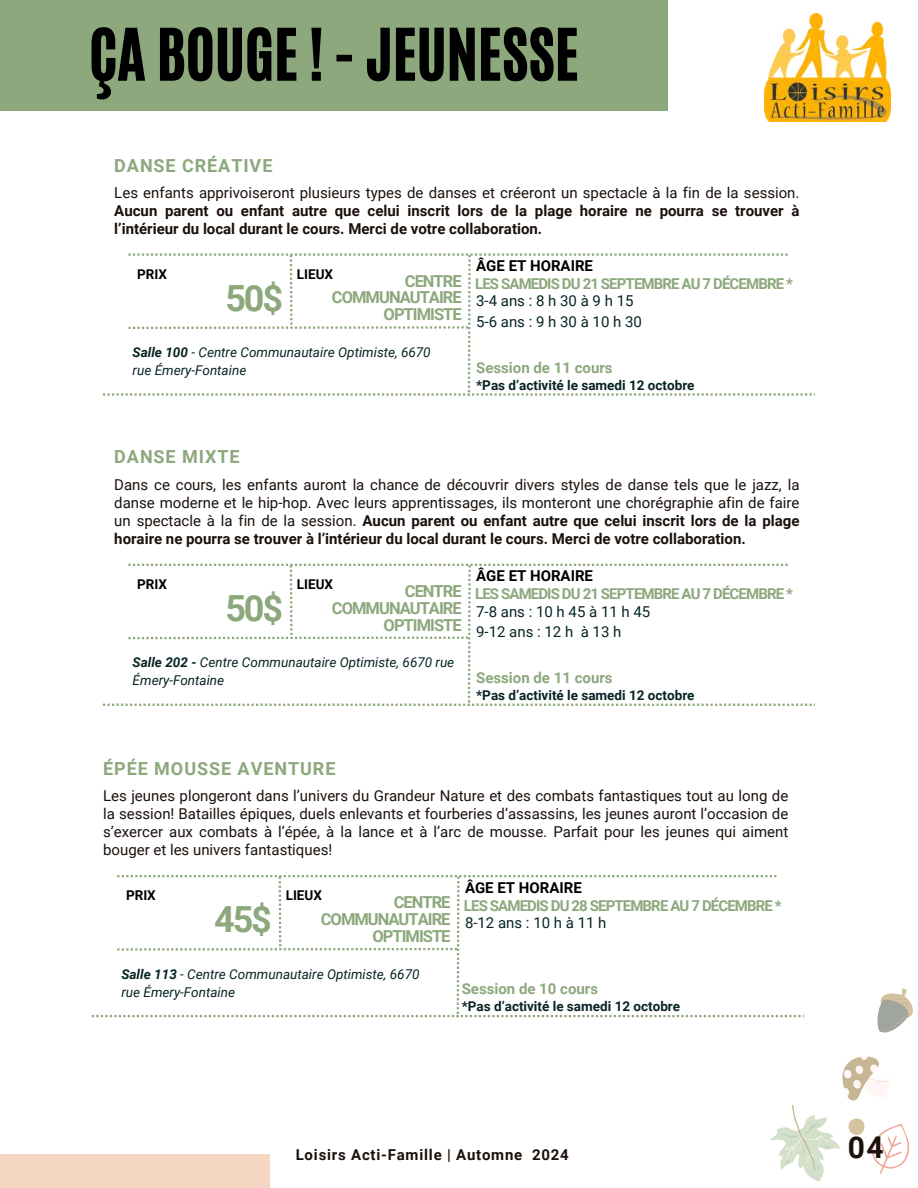
<style>
.page{position:relative;width:918px;height:1188px;background:#fff}
.page>*{position:absolute;margin:0;border:0;box-sizing:border-box;transform-origin:0 0}
.t1{font:60px "CA Generated";color:#000}
.t2{font:700 36px "Roboto";color:#8ca87c}
.t3{font:700 30px "Roboto";color:#1b110c}
.t4{font:700 18px "Roboto";letter-spacing:.055em;color:#8ca87c}
.t5{font:700 16.5px/16.8px "Roboto";letter-spacing:-.06em;color:#8ca87c;text-align:right}
.t6{font:15px/18px "Roboto";color:#1b110c;text-align:justify}
.t7{font:700 15px/18px "Roboto";color:#1b110c}
.t8{font:700 15px "Roboto";letter-spacing:-.06em;color:#8ca87c}
.t9{font:15px/20.2px "Roboto";color:#072425}
.t10{font:700 15px "Roboto";color:#8ca87c}
.t11{font:700 15px "Roboto";color:#000}
.t12{font:15px/20.2px "Roboto";letter-spacing:.25em;color:#072425}
.t13{font:700 15px "Roboto";letter-spacing:.05em;color:#1b110c}
.t14{font:italic 13.5px/18px "Roboto";color:#072425}
.t15{font:700 13.5px "Roboto";color:#072425}
.t16{font:700 13.5px "Roboto";color:#000}
.s1{font-weight:700}
</style>
<div class="page">
<div style="left:0;top:0;width:668px;height:111px;background:#8ca87c"></div>
<div style="left:0;top:1155px;width:269px;height:33px;background:#f5d6c3"></div>
<svg style="left:103px;top:253px;width:712px;height:143px"></svg>
<img style="left:765px;top:14px;width:126px;height:108px">
<svg style="left:770px;top:1056px;width:140px;height:125px"></svg>
<svg style="left:877px;top:988px;width:36px;height:45px"></svg>
<svg style="left:92px;top:875px;width:712px;height:142px"></svg>
<svg style="left:103px;top:564px;width:712px;height:142px"></svg>
<h1 class="t1" style="left:89px;top:11px;width:491px">ÇA BOUGE ! - JEUNESSE</h1>
<p class="t4" style="left:114px;top:155px;width:160px">DANSE CRÉATIVE</p>
<p class="t6" style="left:114px;top:184px;width:687px">Les enfants apprivoiseront plusieurs types de danses et créeront un spectacle à la fin de la session.</p>
<p class="t7" style="left:114px;top:202px;width:687px">Aucun parent ou enfant autre que celui inscrit lors de la plage horaire ne pourra se trouver à l’intérieur du local durant le cours. Merci de votre collaboration.</p>
<p class="t16" style="left:137px;top:266px;width:31px">PRIX</p>
<p class="t16" style="left:297px;top:266px;width:38px">LIEUX</p>
<h2 class="t2" style="left:225px;top:277px;width:59px">50$</h2>
<p class="t5" style="left:332px;top:272px;width:131px">CENTRE<br>COMMUNAUTAIRE<br>OPTIMISTE</p>
<p class="t14" style="left:133px;top:343px;width:300px"><span class="s1">Salle 100</span> - Centre Communautaire Optimiste, 6670 rue Émery-Fontaine</p>
<p class="t11" style="left:476px;top:257px;width:118px">ÂGE ET HORAIRE</p>
<p class="t8" style="left:475px;top:275px;width:319px">LES SAMEDIS DU 21 SEPTEMBRE AU 7 DÉCEMBRE *</p>
<p class="t12" style="left:476px;top:291px;width:167px">3-4ans:8h30à9h15<br>5-6ans:9h30à10h30</p>
<p class="t10" style="left:476px;top:359px;width:138px">Session de 11 cours</p>
<p class="t15" style="left:476px;top:378px;width:220px">*Pas d’activité le samedi 12 octobre</p>
<p class="t4" style="left:114px;top:446px;width:127px">DANSE MIXTE</p>
<p class="t6" style="left:114px;top:476px;width:687px">Dans ce cours, les enfants auront la chance de découvrir divers styles de danse tels que le jazz, la danse moderne et le hip-hop. Avec leurs apprentissages, ils monteront une chorégraphie afin de faire un spectacle à la fin de la session. <span class="s1">Aucun parent ou enfant autre que celui inscrit lors de la plage horaire ne pourra se trouver à l’intérieur du local durant le cours. Merci de votre collaboration.</span></p>
<p class="t8" style="left:475px;top:585px;width:319px">LES SAMEDIS DU 21 SEPTEMBRE AU 7 DÉCEMBRE *</p>
<p class="t9" style="left:476px;top:601px;width:176px">7-8ans:10h45à11h45<br>9-12 ans : 12 h à 13 h</p>
<p class="t14" style="left:133px;top:654px;width:323px"><span class="s1">Salle 202 -</span> Centre Communautaire Optimiste, 6670 rue<br>Émery-Fontaine</p>
<p class="t15" style="left:476px;top:688px;width:220px">*Pas d’activité le samedi 12 octobre</p>
<p class="t11" style="left:476px;top:567px;width:118px">ÂGE ET HORAIRE</p>
<p class="t16" style="left:137px;top:576px;width:31px">PRIX</p>
<p class="t16" style="left:297px;top:576px;width:38px">LIEUX</p>
<h2 class="t2" style="left:225px;top:588px;width:59px">50$</h2>
<p class="t5" style="left:332px;top:583px;width:131px">CENTRE<br>COMMUNAUTAIRE<br>OPTIMISTE</p>
<p class="t10" style="left:476px;top:669px;width:138px">Session de 11 cours</p>
<p class="t4" style="left:103px;top:759px;width:234px">ÉPÉE MOUSSE AVENTURE</p>
<p class="t6" style="left:103px;top:787px;width:687px">Les jeunes plongeront dans l’univers du Grandeur Nature et des combats fantastiques tout au long de la session! Batailles épiques, duels enlevants et fourberies d’assassins, les jeunes auront l’occasion de s’exercer aux combats à l’épée, à la lance et à l’arc de mousse. Parfait pour les jeunes qui aiment bouger et les univers fantastiques!</p>
<p class="t8" style="left:464px;top:897px;width:319px">LES SAMEDIS DU 28 SEPTEMBRE AU 7 DÉCEMBRE *</p>
<p class="t9" style="left:465px;top:913px;width:143px">8-12 ans : 10 h à 11 h</p>
<p class="t11" style="left:465px;top:879px;width:118px">ÂGE ET HORAIRE</p>
<p class="t16" style="left:126px;top:888px;width:31px">PRIX</p>
<p class="t16" style="left:286px;top:888px;width:38px">LIEUX</p>
<h2 class="t2" style="left:214px;top:899px;width:59px">45$</h2>
<p class="t5" style="left:321px;top:894px;width:131px">CENTRE<br>COMMUNAUTAIRE<br>OPTIMISTE</p>
<p class="t14" style="left:121px;top:965px;width:300px"><span class="s1">Salle 113</span> - Centre Communautaire Optimiste, 6670 rue Émery-Fontaine</p>
<p class="t10" style="left:462px;top:980px;width:138px">Session de 10 cours</p>
<p class="t15" style="left:462px;top:998px;width:220px">*Pas d’activité le samedi 12 octobre</p>
<p class="t13" style="left:296px;top:1147px;width:275px">Loisirs Acti-Famille | Automne 2024</p>
<h3 class="t3" style="left:848px;top:1130px;width:37px">04</h3>
</div>
